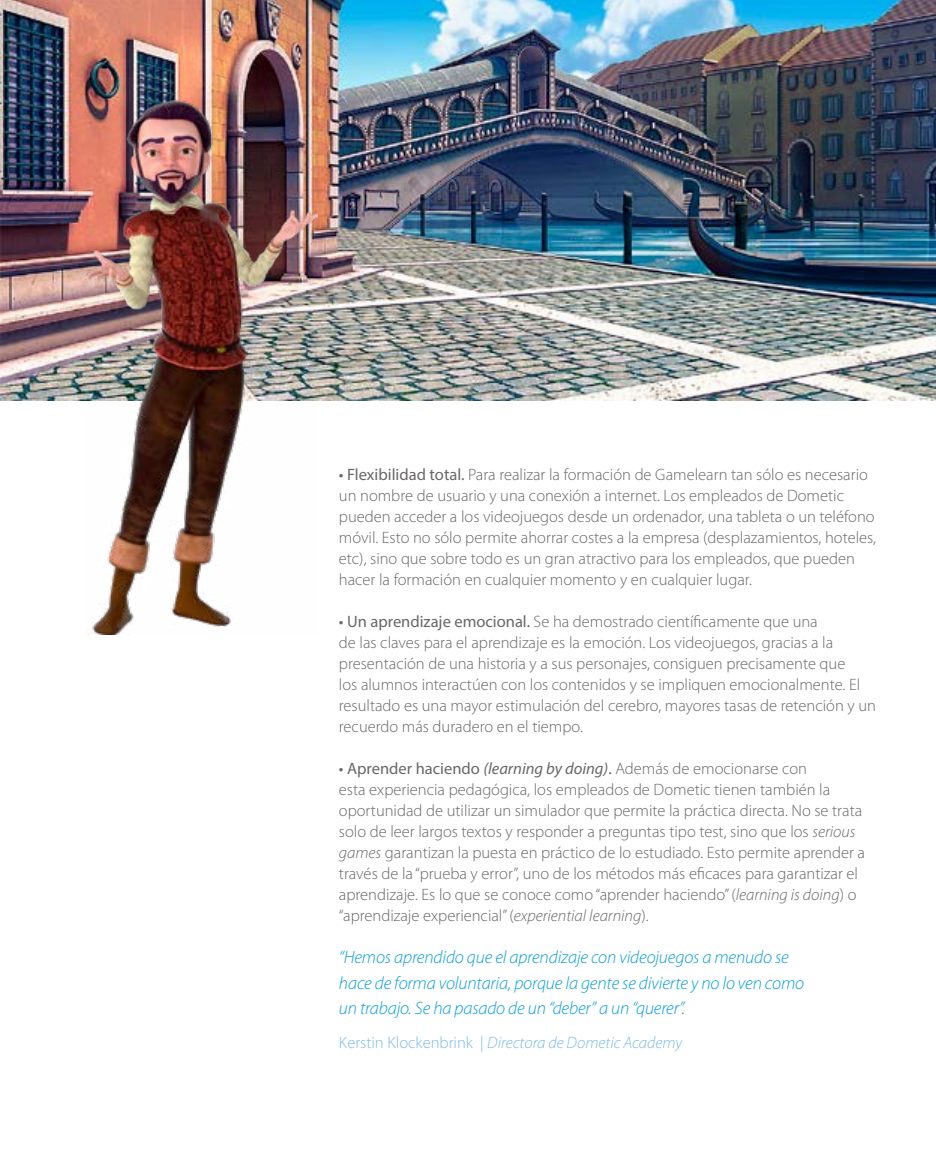
<style>
.page{position:relative;width:936px;height:1170px;background:#fff}
.page>*{position:absolute;margin:0;border:0;box-sizing:border-box;transform-origin:0 0}
.t1{font:italic 300 18px/25.5px "Myriad Pro";letter-spacing:-.01em;color:#089dd9}
.t2{font:300 16.5px/21px "Myriad Pro";color:#6a6766}
.t3{font:italic 300 16.5px "Myriad Pro";color:#7eb9e6}
.s1{font-weight:400}
.s2{font-weight:400;font-style:italic}
.s3{font-style:italic}
.s4{font-style:normal}
</style>
<div class="page">
<img style="left:0;top:0;width:935px;height:401px">
<img style="left:85px;top:100px;width:232px;height:534px">
<p class="t2" style="left:339px;top:464px;width:538px"><span class="s1">• Flexibilidad total.</span> Para realizar la formación de Gamelearn tan sólo es necesario un nombre de usuario y una conexión a internet. Los empleados de Dometic pueden acceder a los videojuegos desde un ordenador, una tableta o un teléfono móvil. Esto no sólo permite ahorrar costes a la empresa (desplazamientos, hoteles, etc), sino que sobre todo es un gran atractivo para los empleados, que pueden hacer la formación en cualquier momento y en cualquier lugar.</p>
<p class="t2" style="left:339px;top:611px;width:538px"><span class="s1">• Un aprendizaje emocional.</span> Se ha demostrado científicamente que una<br>de las claves para el aprendizaje es la emoción. Los videojuegos, gracias a la presentación de una historia y a sus personajes, consiguen precisamente que<br>los alumnos interactúen con los contenidos y se impliquen emocionalmente. El resultado es una mayor estimulación del cerebro, mayores tasas de retención y un recuerdo más duradero en el tiempo.</p>
<p class="t2" style="left:339px;top:758px;width:527px"><span class="s1">• Aprender haciendo</span> <span class="s2">(learning by doing)</span><span class="s1">.</span> Además de emocionarse con<br>esta experiencia pedagógica, los empleados de Dometic tienen también la oportunidad de utilizar un simulador que permite la práctica directa. No se trata solo de leer largos textos y responder a preguntas tipo test, sino que los <span class="s3">serious games</span> garantizan la puesta en práctico de lo estudiado. Esto permite aprender a través de la “prueba y error”, uno de los métodos más eficaces para garantizar el aprendizaje. Es lo que se conoce como “aprender haciendo” (<span class="s3">learning is doing</span>) o “aprendizaje experiencial” (<span class="s3">experiential learning</span>).</p>
<p class="t1" style="left:339px;top:944px;width:466px">“Hemos aprendido que el aprendizaje con videojuegos a menudo se hace de forma voluntaria, porque la gente se divierte y no lo ven como un trabajo. Se ha pasado de un “deber” a un “querer”.</p>
<p class="t3" style="left:339px;top:1033px;width:345px"><span class="s4">Kerstin Klockenbrink |</span> Directora de Dometic Academy</p>
</div>
